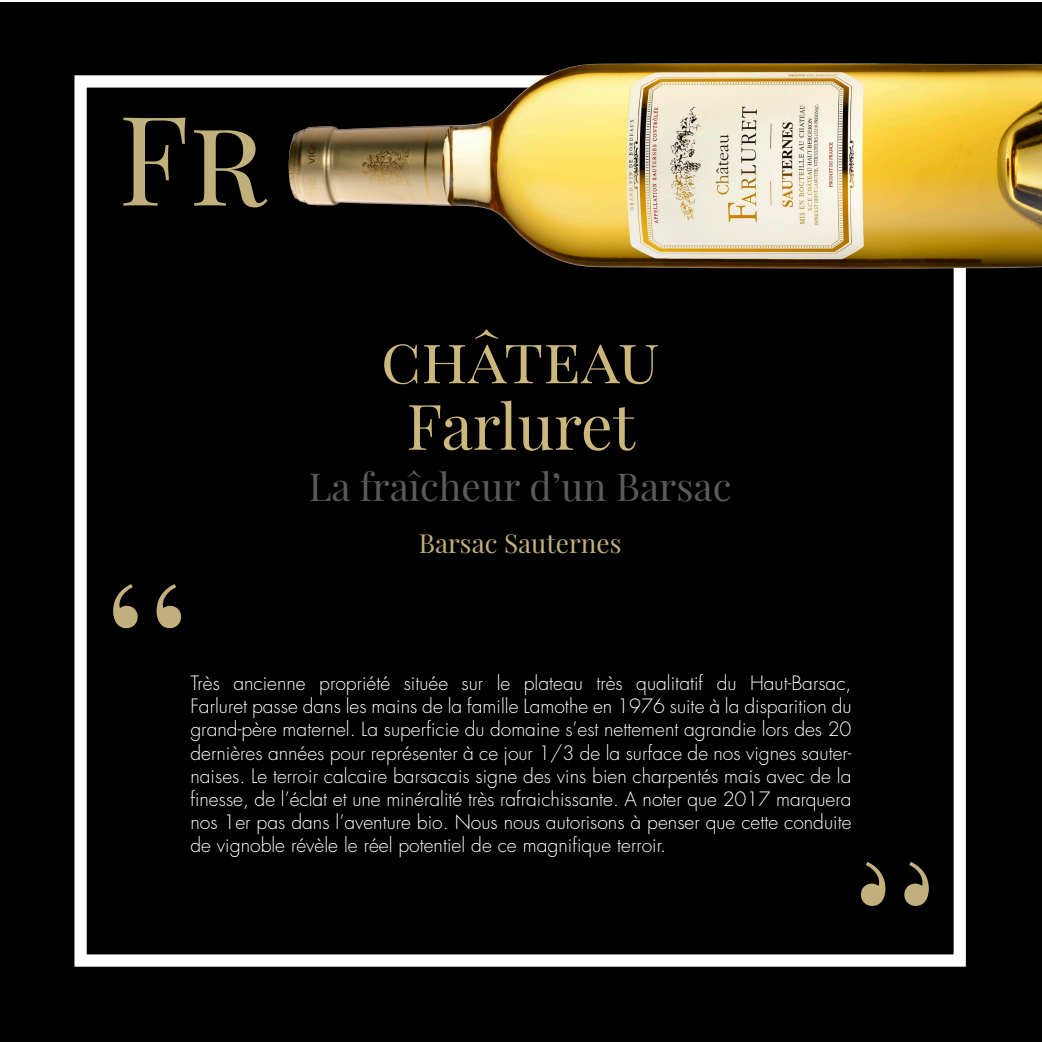
<style>
.page{position:relative;width:1042px;height:1042px;background:#fff}
.page>*{position:absolute;margin:0;border:0;box-sizing:border-box;transform-origin:0 0}
.t1{font:175px "Playfair Display";color:#c1b07b}
.t2{font:124.25px "Playfair Display";color:#c1b07b}
.t3{font:63px "Playfair Display";color:#ccb87d}
.t4{font:38.5px "Playfair Display";color:#585b5c}
.t5{font:26.25px "Playfair Display";color:#c1b07b}
.t6{font:300 19.25px/23.1px "Futura Std";color:#fff;text-align:justify}
</style>
<div class="page">
<div style="left:0;top:3px;width:1041px;height:1039px;background:#000"></div>
<div style="left:74px;top:75px;width:892px;height:891px;border:12px solid #fff"></div>
<img style="left:179px;top:18px;width:863px;height:298px">
<p class="t2" style="left:118px;top:81px;width:150px">Fr</p>
<p class="t1" style="left:104px;top:535px;width:88px">‘‘</p>
<p class="t3" style="left:381px;top:320px;width:280px">château</p>
<p class="t3" style="left:406px;top:387px;width:231px">Farluret</p>
<p class="t4" style="left:309px;top:462px;width:424px">La fraîcheur d’un Barsac</p>
<p class="t5" style="left:419px;top:526px;width:204px">Barsac Sauternes</p>
<p class="t6" style="left:190px;top:672px;width:662px">Très ancienne propriété située sur le plateau très qualitatif du Haut-Barsac,</p>
<p class="t6" style="left:190px;top:695px;width:663px">Farluret passe dans les mains de la famille Lamothe en 1976 suite à la disparition du grand-père maternel. La superficie du domaine s’est nettement agrandie lors des 20 dernières années pour représenter à ce jour 1/3 de la surface de nos vignes sauter&shy;naises. Le terroir calcaire barsacais signe des vins bien charpentés mais avec de la finesse, de l’éclat et une minéralité très rafraichissante. A noter que 2017 marquera nos 1er pas dans l’aventure bio. Nous nous autorisons à penser que cette conduite de vignoble révèle le réel potentiel de ce magnifique terroir.</p>
</div>
